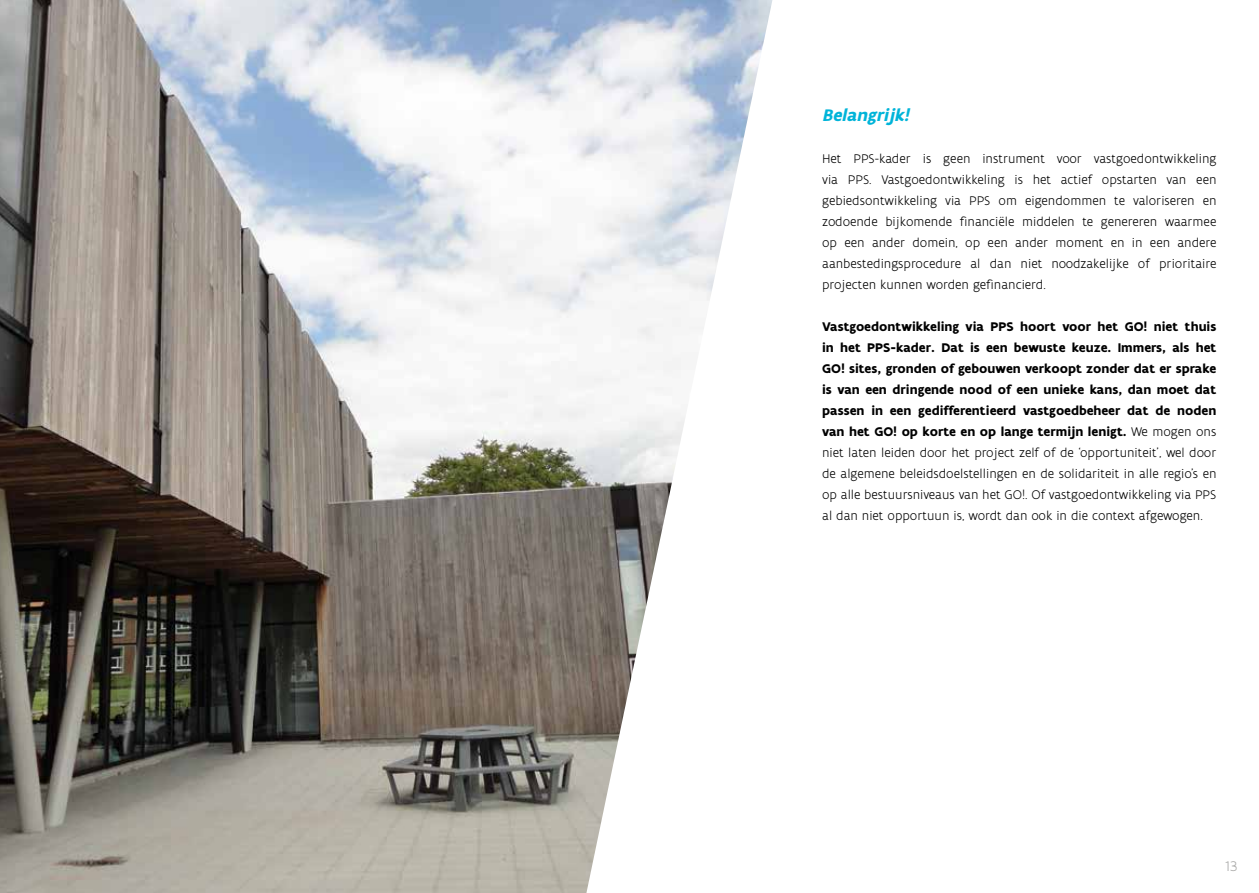
<style>
.page{position:relative;width:1259px;height:893px;background:#fff}
.page>*{position:absolute;margin:0;border:0;box-sizing:border-box;transform-origin:0 0}
.t1{font:italic 700 18px "Flanders Art Sans";color:#00b4d9}
.t2{font:300 15px "Flanders Art Sans";color:#aaaaa9}
.t3{font:700 13.5px/21px "Flanders Art Sans";color:#000;text-align:justify}
.t4{font:300 13.5px/21px "Flanders Art Sans";color:#000;text-align:justify}
.s1{font-weight:300}
</style>
<div class="page">
<img style="left:0;top:0;width:772px;height:893px">
<h1 class="t1" style="left:822px;top:103px;width:93px">Belangrijk!</h1>
<p class="t4" style="left:822px;top:148px;width:396px">Het PPS-kader is geen instrument voor vastgoedontwikkeling via PPS. Vastgoedontwikkeling is het actief opstarten van een gebiedsontwikkeling via PPS om eigendommen te valoriseren en zodoende bijkomende financiële middelen te genereren waarmee op een ander domein, op een ander moment en in een andere aanbestedingsprocedure al dan niet noodzakelijke of prioritaire projecten kunnen worden gefinancierd.</p>
<p class="t3" style="left:822px;top:316px;width:396px">Vastgoedontwikkeling via PPS hoort voor het GO! niet thuis in het PPS-kader. Dat is een bewuste keuze. Immers, als het GO! sites, gronden of gebouwen verkoopt zonder dat er sprake is van een dringende nood of een unieke kans, dan moet dat passen in een gedifferentieerd vastgoedbeheer dat de noden van het GO! op korte en op lange termijn lenigt. <span class="s1">We mogen ons niet laten leiden door het project zelf of de ‘opportuniteit’, wel door de algemene beleidsdoelstellingen en de solidariteit in alle regio’s en op alle bestuursniveaus van het GO!. Of vastgoedontwikkeling via PPS al dan niet opportuun is, wordt dan ook in die context afgewogen.</span></p>
<p class="t2" style="left:1225px;top:857px;width:13px">13</p>
</div>
